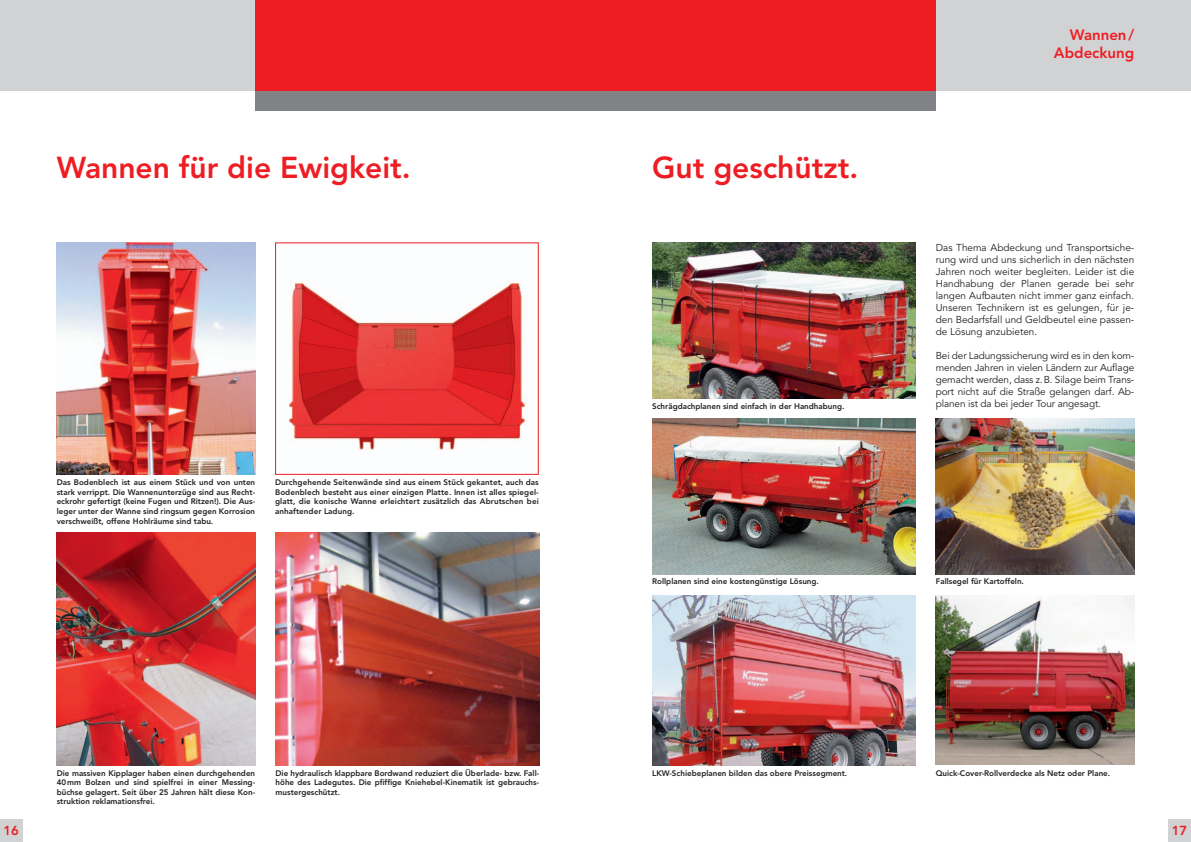
<style>
.page{position:relative;width:1191px;height:842px;background:#fff}
.page>*{position:absolute;margin:0;border:0;box-sizing:border-box;transform-origin:0 0}
.t1{font:800 30px "Avenir";color:#ee1d23}
.t2{font:800 15px/18px "Avenir";color:#ee1d23;text-align:right}
.t3{font:800 13px "Avenir";color:#ee1d23}
.t4{font:10px/12px "Avenir";letter-spacing:-.005em;color:#231f20;text-align:justify}
.t5{font:800 8px/9.6px "Avenir";color:#231f20;text-align:justify}
</style>
<div class="page">
<div style="left:255px;top:89px;width:680px;height:22px;background:#808285"></div>
<div style="left:0;top:0;width:1191px;height:91px;background:#d1d2d4"></div>
<div style="left:255px;top:0;width:680px;height:91px;background:#ee1d23"></div>
<div style="left:0;top:819px;width:23px;height:23px;background:#d1d2d4"></div>
<div style="left:1168px;top:819px;width:23px;height:23px;background:#d1d2d4"></div>
<img style="left:57px;top:242px;width:198px;height:233px">
<img style="left:57px;top:533px;width:198px;height:232px">
<img style="left:289px;top:280px;width:238px;height:170px">
<div style="left:275px;top:242px;width:264px;height:233px;border:1px solid #ee1d23"></div>
<img style="left:275px;top:533px;width:264px;height:232px">
<img style="left:935px;top:418px;width:199px;height:156px">
<img style="left:652px;top:418px;width:264px;height:156px">
<img style="left:652px;top:242px;width:264px;height:156px">
<img style="left:652px;top:595px;width:264px;height:170px">
<img style="left:935px;top:595px;width:199px;height:170px">
<h1 class="t1" style="left:57px;top:150px;width:355px">Wannen für die Ewigkeit.</h1>
<h1 class="t1" style="left:652px;top:150px;width:208px">Gut geschützt.</h1>
<p class="t5" style="left:57px;top:477px;width:200px">Das Bodenblech ist aus einem Stück und von unten stark verrippt. Die Wannenunterzüge sind aus Recht&shy;eckrohr gefertigt (keine Fugen und Ritzen!). Die Aus&shy;leger unter der Wanne sind ringsum gegen Korrosion verschweißt, offene Hohlräume sind tabu.</p>
<p class="t5" style="left:275px;top:477px;width:265px">Durchgehende Seitenwände sind aus einem Stück gekantet, auch das Bodenblech besteht aus einer einzigen Platte. Innen ist alles spiegel&shy;glatt, die konische Wanne erleichtert zusätzlich das Abrutschen bei anhaftender Ladung.</p>
<p class="t5" style="left:652px;top:401px;width:194px">Schrägdachplanen sind einfach in der Handhabung.</p>
<h2 class="t2" style="left:1054px;top:25px;width:82px">Wannen/<br>Abdeckung</h2>
<p class="t4" style="left:935px;top:242px;width:200px">Das Thema Abdeckung und Transportsiche&shy;rung wird und uns sicherlich in den nächsten Jahren noch weiter begleiten. Leider ist die Handhabung der Planen gerade bei sehr langen Aufbauten nicht immer ganz einfach.<br>Unseren Technikern ist es gelungen, für je&shy;den Bedarfsfall und Geldbeutel eine passen&shy;de Lösung anzubieten.</p>
<p class="t4" style="left:935px;top:350px;width:200px">Bei der Ladungssicherung wird es in den kom&shy;menden Jahren in vielen Ländern zur Auflage gemacht werden, dass z.B. Silage beim Trans&shy;port nicht auf die Straße gelangen darf. Ab&shy;planen ist da bei jeder Tour angesagt.</p>
<p class="t5" style="left:57px;top:768px;width:200px">Die massiven Kipplager haben einen durchgehenden 40mm Bolzen und sind spielfrei in einer Messing&shy;büchse gelagert. Seit über 25 Jahren hält diese Kon&shy;struktion reklamationsfrei.</p>
<p class="t5" style="left:275px;top:768px;width:265px">Die hydraulisch klappbare Bordwand reduziert die Überlade- bzw. Fall&shy;höhe des Ladegutes. Die pfiffige Kniehebel-Kinematik ist gebrauchs&shy;mustergeschützt.</p>
<p class="t5" style="left:652px;top:577px;width:168px">Rollplanen sind eine kostengünstige Lösung.</p>
<p class="t5" style="left:935px;top:577px;width:90px">Fallsegel für Kartoffeln.</p>
<p class="t5" style="left:652px;top:768px;width:197px">LKW-Schiebeplanen bilden das obere Preissegment.</p>
<p class="t5" style="left:935px;top:768px;width:176px">Quick-Cover-Rollverdecke als Netz oder Plane.</p>
<h3 class="t3" style="left:4px;top:823px;width:17px">16</h3>
<h3 class="t3" style="left:1171px;top:823px;width:17px">17</h3>
</div>
